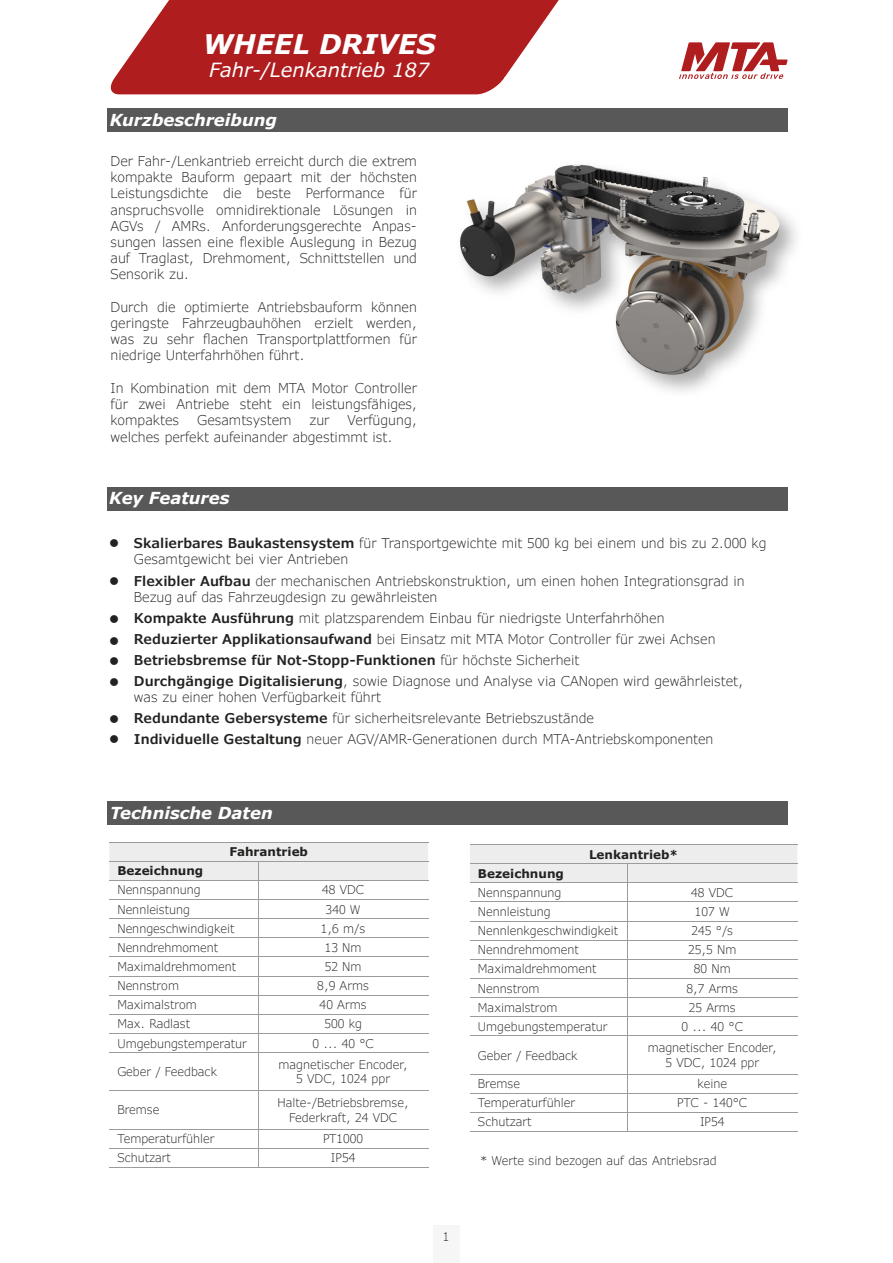
<style>
.page{position:relative;width:893px;height:1263px;background:#fff}
.page>*{position:absolute;margin:0;border:0;box-sizing:border-box;transform-origin:0 0}
.t1{font:italic 700 27px "Verdana";color:#fff}
.t2{font:italic 19.5px "Verdana Pro";color:#fff}
.t3{font:italic 700 16.5px "Verdana Pro";color:#fff}
.t4{font:300 13.5px/16.2px "Verdana Pro";color:#222221}
.t5{font:13.5px/21px "Wingdings";color:#222221;text-align:justify}
.t6{font:300 12px/14.4px "Verdana Pro";color:#222221;text-align:center}
.t7{font:700 12px "Verdana Pro";color:#222221}
.s1{font-weight:600}
</style>
<div class="page">
<svg style="left:110px;top:0;width:449px;height:95px;background:#ba3c3e"></svg>
<svg style="left:679px;top:42px;width:109px;height:37px"></svg>
<div style="left:433px;top:1225px;width:27px;height:38px;background:#f6f6f6"></div>
<img style="left:458px;top:163px;width:342px;height:214px">
<div style="left:108px;top:487px;width:680px;height:24px;background:#585858"></div>
<div style="left:108px;top:801px;width:680px;height:24px;background:#585858"></div>
<hr style="left:109px;top:1052px;width:149px;height:1px;background:#9c9b9b">
<hr style="left:109px;top:1090px;width:149px;height:1px;background:#9c9b9b">
<hr style="left:109px;top:1129px;width:149px;height:1px;background:#9c9b9b">
<hr style="left:109px;top:1148px;width:149px;height:1px;background:#9c9b9b">
<hr style="left:109px;top:1167px;width:149px;height:1px;background:#9c9b9b">
<hr style="left:258px;top:1052px;width:170px;height:1px;background:#9c9b9b">
<hr style="left:258px;top:1090px;width:170px;height:1px;background:#9c9b9b">
<hr style="left:258px;top:1129px;width:170px;height:1px;background:#9c9b9b">
<hr style="left:258px;top:1148px;width:170px;height:1px;background:#9c9b9b">
<hr style="left:258px;top:1167px;width:170px;height:1px;background:#9c9b9b">
<svg style="left:109px;top:842px;width:319px;height:210px"></svg>
<hr style="left:258px;top:1053px;width:1px;height:37px;background:#9c9b9b">
<hr style="left:258px;top:1091px;width:1px;height:38px;background:#9c9b9b">
<svg style="left:258px;top:1130px;width:1px;height:37px"></svg>
<hr style="left:470px;top:1036px;width:157px;height:1px;background:#9c9b9b">
<hr style="left:470px;top:1074px;width:157px;height:1px;background:#9c9b9b">
<hr style="left:470px;top:1093px;width:157px;height:1px;background:#9c9b9b">
<hr style="left:470px;top:1112px;width:157px;height:1px;background:#9c9b9b">
<hr style="left:470px;top:1131px;width:157px;height:1px;background:#9c9b9b">
<hr style="left:627px;top:1036px;width:170px;height:1px;background:#9c9b9b">
<hr style="left:627px;top:1074px;width:170px;height:1px;background:#9c9b9b">
<hr style="left:627px;top:1093px;width:170px;height:1px;background:#9c9b9b">
<hr style="left:627px;top:1112px;width:170px;height:1px;background:#9c9b9b">
<hr style="left:627px;top:1131px;width:170px;height:1px;background:#9c9b9b">
<svg style="left:470px;top:844px;width:327px;height:192px"></svg>
<hr style="left:627px;top:1036px;width:1px;height:38px;background:#9c9b9b">
<svg style="left:627px;top:1075px;width:1px;height:56px"></svg>
<div style="left:108px;top:108px;width:680px;height:24px;background:#585858"></div>
<h1 class="t1" style="left:203px;top:25px;width:234px">WHEEL DRIVES</h1>
<h2 class="t2" style="left:209px;top:57px;width:221px">Fahr-/Lenkantrieb 187</h2>
<p class="t3" style="left:110px;top:109px;width:169px">Kurzbeschreibung</p>
<p class="t4" style="left:111px;top:153px;width:308px;text-align:justify">Der Fahr-/Lenkantrieb erreicht durch die extrem kompakte Bauform gepaart mit der höchsten Leistungsdichte die beste Performance für anspruchsvolle omnidirektionale Lösungen in AGVs / AMRs. Anforderungsgerechte Anpas&shy;sungen lassen eine flexible Auslegung in Bezug auf Traglast, Drehmoment, Schnittstellen und Sensorik zu.</p>
<p class="t4" style="left:111px;top:299px;width:308px;text-align:justify">Durch die optimierte Antriebsbauform können geringste Fahrzeugbauhöhen erzielt werden, was zu sehr flachen Transportplattformen für niedrige Unterfahrhöhen führt.</p>
<p class="t4" style="left:111px;top:380px;width:308px;text-align:justify">In Kombination mit dem MTA Motor Controller für zwei Antriebe steht ein leistungsfähiges, kompaktes</p>
<p class="t4" style="left:111px;top:412px;width:308px;text-indent:237px">Verfügung, welches perfekt aufeinander abgestimmt ist.</p>
<p class="t4" style="left:197px;top:412px;width:96px">Gesamtsystem</p>
<p class="t4" style="left:310px;top:412px;width:21px">zur</p>
<p class="t3" style="left:109px;top:487px;width:122px">Key Features</p>
<p class="t5" style="left:109px;top:533px;width:12px">●</p>
<p class="t5" style="left:109px;top:571px;width:12px">●</p>
<p class="t5" style="left:109px;top:609px;width:12px">● ● ● ●</p>
<p class="t4" style="left:134px;top:535px;width:634px"><span class="s1">Skalierbares Baukastensystem</span> für Transportgewichte mit 500 kg bei einem und bis zu 2.000 kg<br>Gesamtgewicht bei vier Antrieben</p>
<p class="t4" style="left:134px;top:573px;width:612px"><span class="s1">Flexibler Aufbau</span> der mechanischen Antriebskonstruktion, um einen hohen Integrationsgrad in<br>Bezug auf das Fahrzeugdesign zu gewährleisten</p>
<p class="t4" style="left:134px;top:607px;width:611px;line-height:21px"><span class="s1">Kompakte Ausführung</span> mit platzsparendem Einbau für niedrigste Unterfahrhöhen <span class="s1">Reduzierter Applikationsaufwand</span> bei Einsatz mit MTA Motor Controller für zwei Achsen <span class="s1">Betriebsbremse für Not-Stopp-Funktionen</span> für höchste Sicherheit<br><span class="s1">Durchgängige Digitalisierung</span>, sowie Diagnose und Analyse via CANopen wird gewährleistet,</p>
<p class="t4" style="left:134px;top:687px;width:581px;line-height:21px">was zu einer hohen Verfügbarkeit führt<br><span class="s1">Redundante Gebersysteme</span> für sicherheitsrelevante Betriebszustände<br><span class="s1">Individuelle Gestaltung</span> neuer AGV/AMR-Generationen durch MTA-Antriebskomponenten</p>
<p class="t3" style="left:110px;top:802px;width:164px">Technische Daten</p>
<p class="t7" style="left:229px;top:844px;width:80px">Fahrantrieb</p>
<p class="t7" style="left:117px;top:863px;width:87px">Bezeichnung</p>
<p class="t6" style="left:117px;top:883px;width:85px">Nennspannung</p>
<p class="t6" style="left:322px;top:883px;width:44px">48 VDC</p>
<p class="t6" style="left:117px;top:902px;width:74px">Nennleistung</p>
<p class="t6" style="left:326px;top:902px;width:37px">340 W</p>
<p class="t6" style="left:117px;top:921px;width:119px">Nenngeschwindigkeit</p>
<p class="t6" style="left:321px;top:921px;width:46px">1,6 m/s</p>
<p class="t6" style="left:117px;top:940px;width:102px">Nenndrehmoment</p>
<p class="t6" style="left:325px;top:940px;width:38px">13 Nm</p>
<p class="t6" style="left:117px;top:959px;width:120px">Maximaldrehmoment</p>
<p class="t6" style="left:325px;top:959px;width:38px">52 Nm</p>
<p class="t6" style="left:117px;top:979px;width:63px">Nennstrom</p>
<p class="t6" style="left:317px;top:979px;width:53px">8,9 Arms</p>
<p class="t6" style="left:117px;top:998px;width:81px">Maximalstrom</p>
<p class="t6" style="left:320px;top:998px;width:49px">40 Arms</p>
<p class="t6" style="left:117px;top:1017px;width:74px">Max. Radlast</p>
<p class="t6" style="left:324px;top:1017px;width:39px">500 kg</p>
<p class="t6" style="left:117px;top:1036px;width:131px">Umgebungstemperatur</p>
<p class="t6" style="left:312px;top:1036px;width:63px">0 ... 40 °C</p>
<p class="t6" style="left:117px;top:1065px;width:101px">Geber / Feedback</p>
<p class="t6" style="left:279px;top:1057px;width:131px">magnetischer Encoder,<br>5 VDC, 1024 ppr</p>
<p class="t6" style="left:117px;top:1103px;width:44px">Bremse</p>
<p class="t6" style="left:278px;top:1096px;width:133px">Halte-/Betriebsbremse,<br>Federkraft, 24 VDC</p>
<p class="t6" style="left:117px;top:1132px;width:99px">Temperaturfühler</p>
<p class="t6" style="left:323px;top:1132px;width:42px">PT1000</p>
<p class="t6" style="left:117px;top:1151px;width:55px">Schutzart</p>
<p class="t6" style="left:331px;top:1151px;width:26px">IP54</p>
<p class="t6" style="left:443px;top:1230px;width:8px">1</p>
<p class="t7" style="left:589px;top:846px;width:91px">Lenkantrieb*</p>
<p class="t7" style="left:478px;top:865px;width:87px">Bezeichnung</p>
<p class="t6" style="left:478px;top:885px;width:85px">Nennspannung</p>
<p class="t6" style="left:691px;top:885px;width:44px">48 VDC</p>
<p class="t6" style="left:478px;top:905px;width:74px">Nennleistung</p>
<p class="t6" style="left:695px;top:905px;width:37px">107 W</p>
<p class="t6" style="left:478px;top:924px;width:142px">Nennlenkgeschwindigkeit</p>
<p class="t6" style="left:691px;top:924px;width:43px">245 °/s</p>
<p class="t6" style="left:478px;top:943px;width:102px">Nenndrehmoment</p>
<p class="t6" style="left:688px;top:943px;width:50px">25,5 Nm</p>
<p class="t6" style="left:478px;top:962px;width:120px">Maximaldrehmoment</p>
<p class="t6" style="left:694px;top:962px;width:38px">80 Nm</p>
<p class="t6" style="left:478px;top:981px;width:63px">Nennstrom</p>
<p class="t6" style="left:686px;top:981px;width:53px">8,7 Arms</p>
<p class="t6" style="left:478px;top:1000px;width:81px">Maximalstrom</p>
<p class="t6" style="left:689px;top:1000px;width:49px">25 Arms</p>
<p class="t6" style="left:478px;top:1019px;width:131px">Umgebungstemperatur</p>
<p class="t6" style="left:681px;top:1019px;width:63px">0 ... 40 °C</p>
<p class="t6" style="left:478px;top:1048px;width:101px">Geber / Feedback</p>
<p class="t6" style="left:648px;top:1041px;width:131px">magnetischer Encoder,<br>5 VDC, 1024 ppr</p>
<p class="t6" style="left:478px;top:1077px;width:44px">Bremse</p>
<p class="t6" style="left:697px;top:1077px;width:31px">keine</p>
<p class="t6" style="left:478px;top:1096px;width:99px">Temperaturfühler</p>
<p class="t6" style="left:677px;top:1096px;width:71px">PTC - 140°C</p>
<p class="t6" style="left:478px;top:1115px;width:55px">Schutzart</p>
<p class="t6" style="left:700px;top:1115px;width:26px">IP54</p>
<p class="t6" style="left:480px;top:1153px;width:238px">* Werte sind bezogen auf das Antriebsrad</p>
</div>
